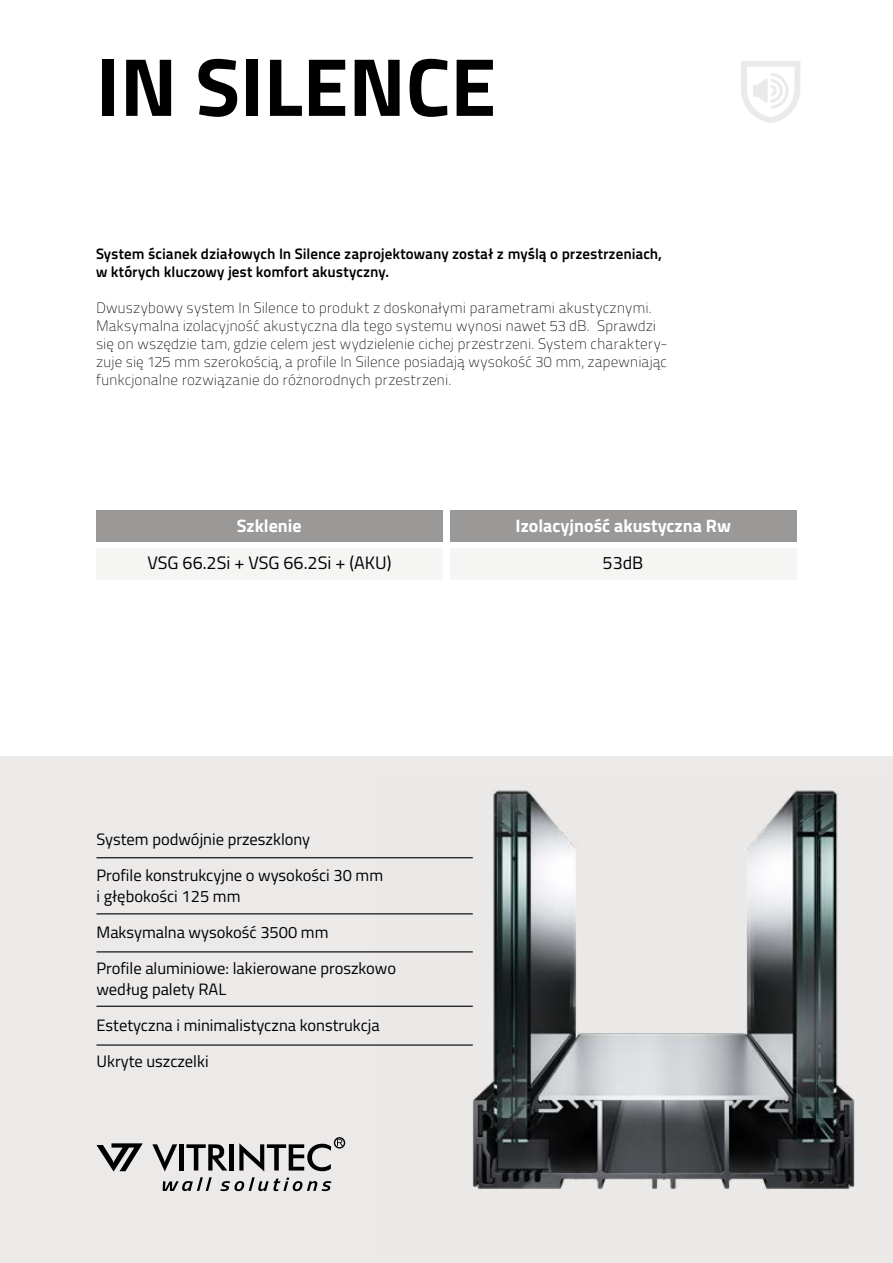
<style>
.page{position:relative;width:893px;height:1263px;background:#fff}
.page>*{position:absolute;margin:0;border:0;box-sizing:border-box;transform-origin:0 0}
.t1{font:700 82.5px "Titillium";color:#000}
.t2{font:700 18px "Titillium";color:#fff}
.t3{font:18px "Titillium";color:#000}
.t4{font:16.5px/36px "Titillium";color:#000}
.t5{font:100 15px/18px "Titillium Text 22 L";color:#000}
.t6{font:700 15px/18px "Titillium Text 22 L";color:#000}
</style>
<div class="page">
<div style="left:0;top:757px;width:893px;height:506px;background:#ece9e9"></div>
<img style="left:375px;top:786px;width:480px;height:404px">
<div style="left:96px;top:510px;width:346px;height:32px;background:#9a9998"></div>
<div style="left:450px;top:510px;width:346px;height:32px;background:#9a9998"></div>
<div style="left:96px;top:548px;width:347px;height:32px;background:#f5f5f4"></div>
<div style="left:450px;top:548px;width:347px;height:32px;background:#f5f5f4"></div>
<hr style="left:96px;top:857px;width:377px;height:1px;background:#000">
<hr style="left:96px;top:1044px;width:377px;height:1px;background:#000">
<hr style="left:96px;top:951px;width:377px;height:1px;background:#000">
<hr style="left:96px;top:1006px;width:377px;height:1px;background:#000">
<hr style="left:96px;top:913px;width:377px;height:1px;background:#000">
<svg style="left:741px;top:61px;width:59px;height:62px"></svg>
<svg style="left:96px;top:1143px;width:47px;height:28px"></svg>
<div style="left:179px;top:1144px;width:5px;height:26px;background:#000"></div>
<svg style="left:152px;top:1144px;width:25px;height:27px"></svg>
<svg style="left:163px;top:1177px;width:49px;height:14px"></svg>
<svg style="left:186px;top:1144px;width:41px;height:26px"></svg>
<div style="left:229px;top:1144px;width:5px;height:26px;background:#000"></div>
<svg style="left:220px;top:1177px;width:111px;height:14px"></svg>
<svg style="left:239px;top:1143px;width:92px;height:28px"></svg>
<svg style="left:337px;top:1139px;width:6px;height:7px"></svg>
<div style="left:334px;top:1137px;width:11px;height:11px;border:1px solid #000;border-radius:50%"></div>
<h1 class="t1" style="left:96px;top:24px;width:401px">IN SILENCE</h1>
<p class="t6" style="left:96px;top:244px;width:566px">System ścianek działowych In Silence zaprojektowany został z myślą o przestrzeniach, w których kluczowy jest komfort akustyczny.</p>
<p class="t5" style="left:96px;top:298px;width:573px">Dwuszybowy system In Silence to produkt z doskonałymi parametrami akustycznymi.<br>Maksymalna izolacyjność akustyczna dla tego systemu wynosi nawet 53 dB. Sprawdzi się on wszędzie tam, gdzie celem jest wydzielenie cichej przestrzeni. System charaktery&shy;zuje się 125 mm szerokością, a profile In Silence posiadają wysokość 30 mm, zapewniając funkcjonalne rozwiązanie do różnorodnych przestrzeni.</p>
<p class="t2" style="left:237px;top:512px;width:67px">Szklenie</p>
<p class="t2" style="left:516px;top:512px;width:217px">Izolacyjność akustyczna Rw</p>
<p class="t3" style="left:147px;top:550px;width:245px">VSG 66.2Si + VSG 66.2Si + (AKU)</p>
<p class="t3" style="left:603px;top:550px;width:42px">53dB</p>
<p class="t4" style="left:96px;top:820px;width:288px">System podwójnie przeszklony<br>Profile konstrukcyjne o wysokości 30 mm</p>
<p class="t4" style="left:96px;top:877px;width:301px">i głębokości 125 mm<br>Maksymalna wysokość 3500 mm<br>Profile aluminiowe: lakierowane proszkowo</p>
<p class="t4" style="left:96px;top:970px;width:285px">według palety RAL<br>Estetyczna i minimalistyczna konstrukcja<br>Ukryte uszczelki</p>
</div>
